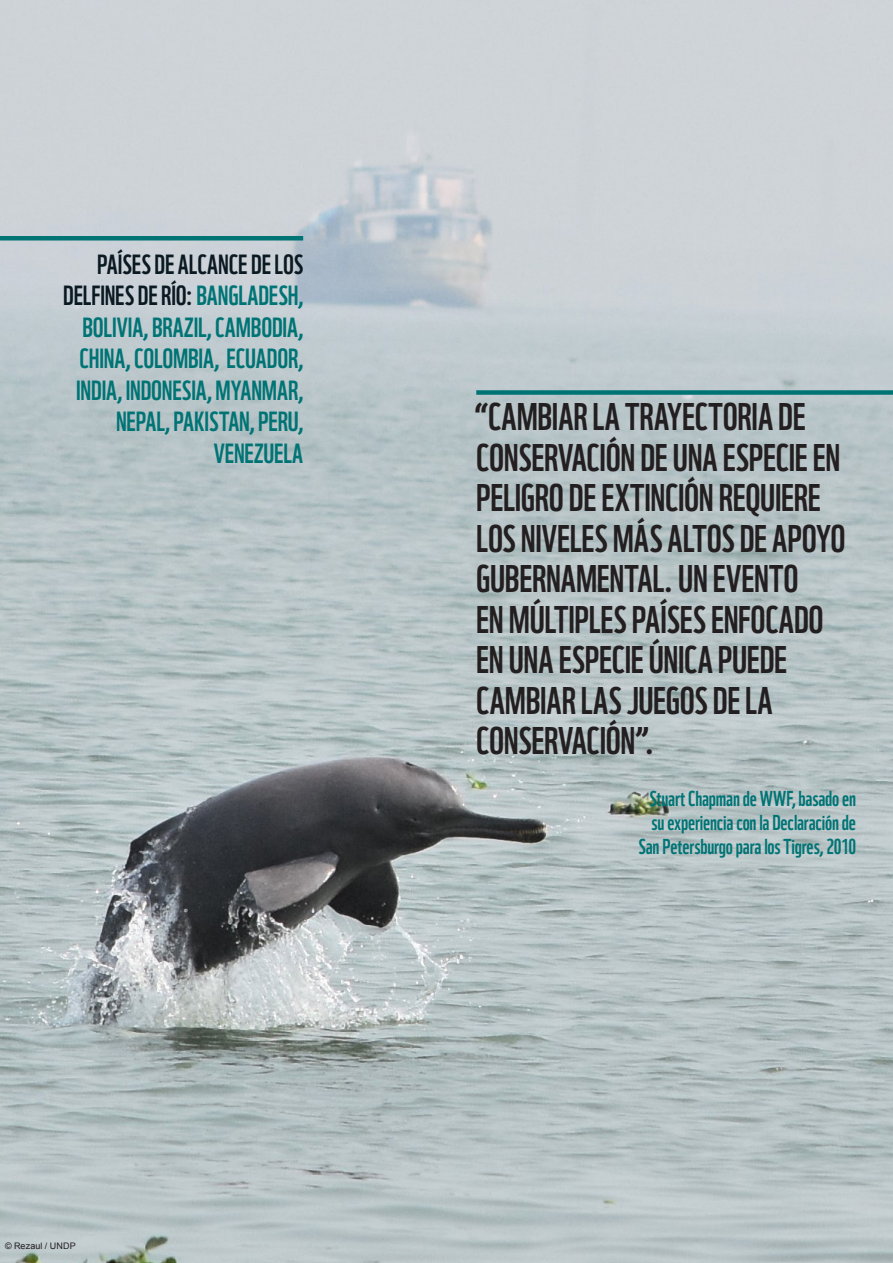
<style>
.page{position:relative;width:893px;height:1263px;background:#fff}
.page>*{position:absolute;margin:0;border:0;box-sizing:border-box;transform-origin:0 0}
.A4_Body_text{font:37.5px/40.5px "WWF";letter-spacing:-.005em;color:#231f20}
.A4_Body_text-2{font:27px/31.5px "WWF";letter-spacing:-.005em;color:#007475;text-align:right}
.A4_Body_text-3{font:21px/24px "WWF";letter-spacing:-.01em;color:#007475;text-align:right}
.A4_Body_text-4{font:9px "Arial";letter-spacing:.015em;color:#231f20}
.s1{color:#0b1a22}
</style>
<div class="page">
<img style="left:0;top:0;width:893px;height:1263px">
<div style="left:476px;top:390px;width:417px;height:5px;background:#007475"></div>
<hr style="left:0;top:236px;width:303px;height:4px;background:#007475">
<p class="A4_Body_text-2" style="left:63px;top:246px;width:242px"><span class="s1">PAÍSES DE ALCANCE DE LOS<br>DELFINES DE RÍO:</span> BANGLADESH,<br>BOLIVIA, BRAZIL, CAMBODIA,<br>CHINA, COLOMBIA, ECUADOR,<br>INDIA, INDONESIA, MYANMAR,<br>NEPAL, PAKISTAN, PERU,<br>VENEZUELA</p>
<p class="A4_Body_text-4" style="left:5px;top:1240px;width:72px">© Rezaul / UNDP</p>
<p class="A4_Body_text" style="left:476px;top:393px;width:371px">“CAMBIAR LA TRAYECTORIA DE<br>CONSERVACIÓN DE UNA ESPECIE EN<br>PELIGRO DE EXTINCIÓN REQUIERE<br>LOS NIVELES MÁS ALTOS DE APOYO<br>GUBERNAMENTAL. UN EVENTO<br>EN MÚLTIPLES PAÍSES ENFOCADO<br>EN UNA ESPECIE ÚNICA PUEDE<br>CAMBIAR LAS JUEGOS DE LA<br>CONSERVACIÓN”.</p>
<p class="A4_Body_text-3" style="left:638px;top:784px;width:219px">Stuart Chapman de WWF, basado en su experiencia con la Declaración de<br>San Petersburgo para los Tigres, 2010</p>
</div>
